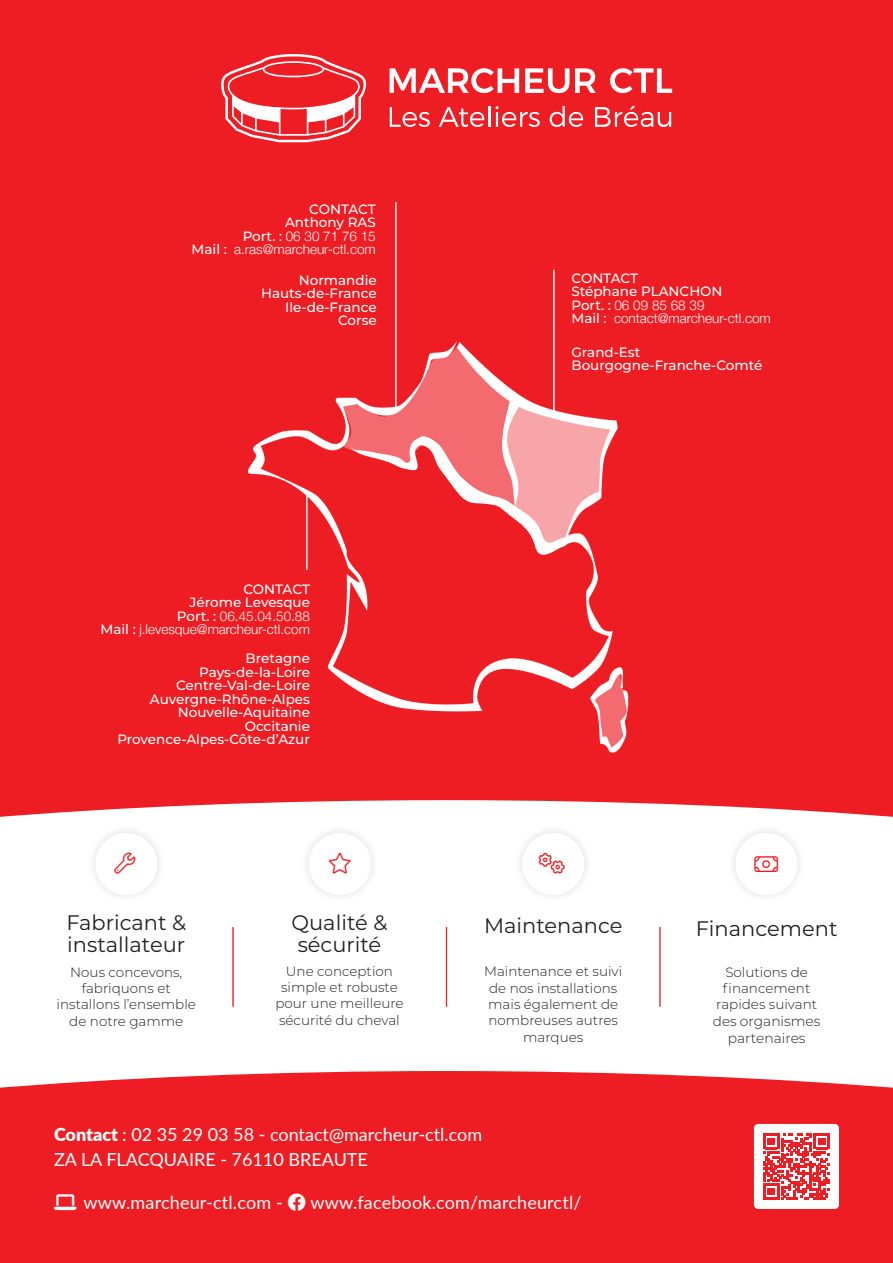
<style>
.page{position:relative;width:893px;height:1263px;background:#fff}
.page>*{position:absolute;margin:0;border:0;box-sizing:border-box;transform-origin:0 0}
.t1{font:21px/22.5px "Montserrat";color:#231f20}
.t2{font:18px/25.5px "Lato";color:#fff}
.t3{font:300 13.8px/16.6px "Montserrat";color:#231f20;text-align:center}
.t4{font:500 13.5px/13.5px "Montserrat";color:#fff;text-align:right}
.t5{font:300 13.5px/16.4px "Montserrat";color:#231f20;text-align:center}
.t6{font:300 13.5px/13.5px "Helvetica Neue";color:#fff;text-align:right}
.s1{font-family:"Montserrat";font-weight:500}
.s2{font-size:13.5px}
.s3{font-weight:900}
</style>
<div class="page">
<div style="left:0;top:934px;width:893px;height:329px;background:#ee1d23"></div>
<svg style="left:0;top:927px;width:893px;height:161px;background:#fdeeef"></svg>
<div style="left:0;top:0;width:893px;height:817px;background:#ee1d23"></div>
<div style="left:300px;top:824px;width:79px;height:80px;background:#231f20;opacity:.15"></div>
<div style="left:309px;top:833px;width:62px;height:62px;background:#fff;border-radius:50%"></div>
<div style="left:514px;top:824px;width:79px;height:80px;background:#231f20;opacity:.15"></div>
<div style="left:522px;top:833px;width:62px;height:62px;background:#fff;border-radius:50%"></div>
<div style="left:727px;top:824px;width:79px;height:80px;background:#231f20;opacity:.15"></div>
<div style="left:735px;top:833px;width:63px;height:62px;background:#fff;border-radius:50%"></div>
<div style="left:87px;top:824px;width:79px;height:80px;background:#231f20;opacity:.15"></div>
<div style="left:95px;top:833px;width:62px;height:62px;background:#fff;border-radius:50%"></div>
<div style="left:235px;top:335px;width:440px;height:423px;background:#ee1d23"></div>
<svg style="left:338px;top:346px;width:274px;height:201px;background:#f03c41"></svg>
<hr style="left:395px;top:202px;width:1px;height:207px;background:#fff">
<hr style="left:306px;top:493px;width:1px;height:77px;background:#fff">
<svg style="left:590px;top:670px;width:40px;height:82px"></svg>
<hr style="left:232px;top:927px;width:2px;height:80px;background:#ee1d23">
<hr style="left:446px;top:927px;width:1px;height:80px;background:#ee1d23">
<hr style="left:659px;top:927px;width:2px;height:80px;background:#ee1d23">
<svg style="left:350px;top:398px;width:266px;height:166px;background:#f36569"></svg>
<hr style="left:553px;top:270px;width:2px;height:144px;background:#fff">
<div style="left:754px;top:1124px;width:85px;height:85px;background:#fff;border-radius:4px"></div>
<svg style="left:763px;top:1133px;width:67px;height:67px"></svg>
<svg style="left:221px;top:54px;width:451px;height:88px;background:#f1464b"></svg>
<p class="t4" style="left:285px;top:202px;width:92px">CONTACT<br>Anthony RAS</p>
<p class="t6" style="left:192px;top:228px;width:186px"><span class="s1">Port. :</span> 06 30 71 76 15<br><span class="s1">Mail :</span> a.ras@marcheur-ctl.com</p>
<p class="t4" style="left:261px;top:273px;width:117px">Normandie<br>Hauts-de-France<br>Ile-de-France<br>Corse</p>
<p class="t4" style="left:571px;top:271px;width:153px;text-align:left">CONTACT<br>Stéphane PLANCHON</p>
<p class="t6" style="left:571px;top:297px;width:201px;text-align:left"><span class="s1">Port. :</span> 06 09 85 68 39<br><span class="s1">Mail :</span> contact@marcheur-ctl.com</p>
<p class="t4" style="left:571px;top:345px;width:192px;text-align:left">Grand-Est<br>Bourgogne-Franche-Comté</p>
<p class="t4" style="left:190px;top:581px;width:122px">CONTACT<br>Jérome Levesque</p>
<p class="t6" style="left:101px;top:608px;width:211px"><span class="s1">Port. :</span> 06.45.04.50.88<br><span class="s1">Mail :</span> j.levesque@marcheur-ctl.com</p>
<p class="t4" style="left:117px;top:651px;width:194px">Bretagne<br>Pays-de-la-Loire<br>Centre-Val-de-Loire<br>Auvergne-Rhône-Alpes<br>Nouvelle-Aquitaine<br>Occitanie<br>Provence-Alpes-Côte-d’Azur</p>
<h1 class="t1" style="left:66px;top:910px;width:121px">Fabricant &amp; installateur</h1>
<p class="t5" style="left:57px;top:963px;width:141px">Nous concevons, fabriquons et installons l’ensemble de notre gamme</p>
<h1 class="t1" style="left:292px;top:910px;width:97px">Qualité &amp; sécurité</h1>
<p class="t5" style="left:275px;top:963px;width:130px">Une conception simple et robuste pour une meilleure sécurité du cheval</p>
<h1 class="t1" style="left:484px;top:914px;width:140px">Maintenance</h1>
<p class="t5" style="left:484px;top:963px;width:140px">Maintenance et suivi de nos installations mais également de nombreuses autres marques</p>
<h1 class="t1" style="left:696px;top:917px;width:143px">Financement</h1>
<p class="t5" style="left:716px;top:964px;width:103px">Solutions de financement rapides suivant</p>
<p class="t3" style="left:713px;top:1012px;width:109px"><span class="s2">des</span> organismes partenaires</p>
<h2 class="t2" style="left:54px;top:1120px;width:430px"><span class="s3">Contact</span> : 02 35 29 03 58 - contact@marcheur-ctl.com<br>ZA LA FLACQUAIRE - 76110 BREAUTE</h2>
<h2 class="t2" style="left:84px;top:1189px;width:201px">www.marcheur-ctl.com -</h2>
<h2 class="t2" style="left:310px;top:1189px;width:273px">www.facebook.com/marcheurctl/</h2>
</div>
